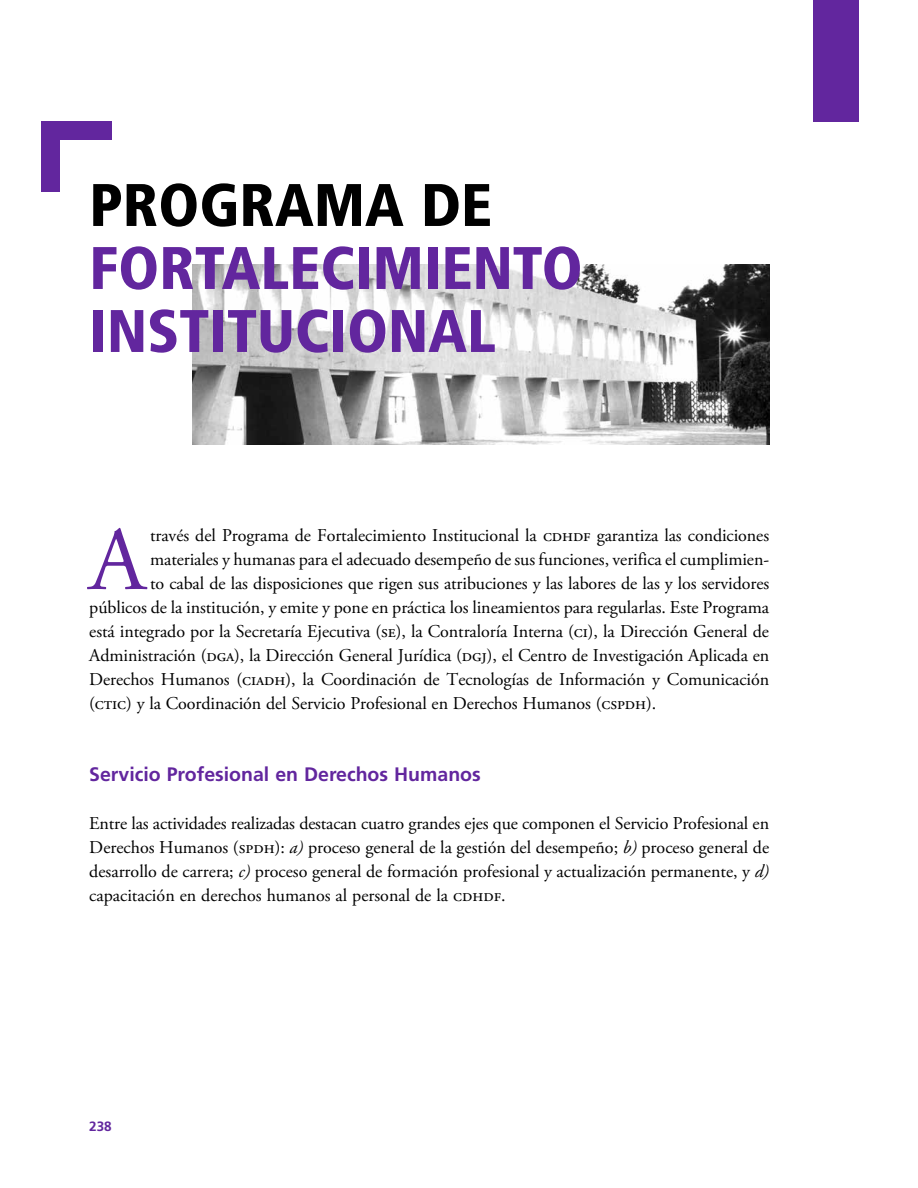
<style>
.page{position:relative;width:918px;height:1188px;background:#fff}
.page>*{position:absolute;margin:0;border:0;box-sizing:border-box;transform-origin:0 0}
.t1{font:90.45px "Adobe Garamond Pro";color:#62269e}
.t2{font:900 condensed 60px/63px "Frutiger LT Std";color:#62269e}
.t3{font:900 condensed 60px "Frutiger LT Std";color:#000}
.t4{font:700 19.5px "Frutiger LT Std";color:#62269e}
.t5{font:18px/24px "Adobe Garamond Pro";letter-spacing:-.005em;color:#000;text-align:justify}
.t6{font:700 13.5px "Frutiger LT Std";color:#62269e}
.s1{font-style:italic}
</style>
<div class="page">
<img style="left:192px;top:265px;width:577px;height:180px">
<div style="left:41px;top:122px;width:71px;height:18px;background:#62269e"></div>
<div style="left:41px;top:122px;width:18px;height:70px;background:#62269e"></div>
<div style="left:813px;top:0;width:45px;height:122px;background:#62269e"></div>
<h2 class="t3" style="left:89px;top:169px;width:404px">PROGRAMA DE</h2>
<h2 class="t2" style="left:89px;top:236px;width:489px">FORTALECIMIENTO<br>INSTITUCIONAL</h2>
<h1 class="t1" style="left:89px;top:506px;width:58px">A</h1>
<p class="t5" style="left:150px;top:524px;width:621px">través del Programa de Fortalecimiento Institucional la cdhdf garantiza las condiciones</p>
<p class="t5" style="left:150px;top:548px;width:621px">materiales y humanas para el adecuado desempeño de sus funciones, verifica el cumplimien-</p>
<p class="t5" style="left:150px;top:572px;width:621px">to cabal de las disposiciones que rigen sus atribuciones y las labores de las y los servidores</p>
<p class="t5" style="left:89px;top:596px;width:682px">públicos de la institución, y emite y pone en práctica los lineamientos para regularlas. Este Programa</p>
<p class="t5" style="left:89px;top:620px;width:681px">está integrado por la Secretaría Ejecutiva (se), la Contraloría Interna (ci), la Dirección General de</p>
<p class="t5" style="left:89px;top:644px;width:681px">Administración (dga), la Dirección General Jurídica (dgj), el Centro de Investigación Aplicada en</p>
<p class="t5" style="left:89px;top:668px;width:681px">Derechos Humanos (ciadh), la Coordinación de Tecnologías de Información y Comunicación</p>
<p class="t5" style="left:89px;top:692px;width:568px">(ctic) y la Coordinación del Servicio Profesional en Derechos Humanos (cspdh).</p>
<p class="t4" style="left:89px;top:763px;width:393px">Servicio Profesional en Derechos Humanos</p>
<p class="t5" style="left:89px;top:812px;width:681px">Entre las actividades realizadas destacan cuatro grandes ejes que componen el Servicio Profesional en Derechos Humanos (spdh): <span class="s1">a)</span> proceso general de la gestión del desempeño; <span class="s1">b)</span> proceso general de desarrollo de carrera; <span class="s1">c)</span> proceso general de formación profesional y actualización permanente, y <span class="s1">d) </span>capacitación en derechos humanos al personal de la cdhdf.</p>
<p class="t6" style="left:89px;top:1118px;width:24px">238</p>
</div>
